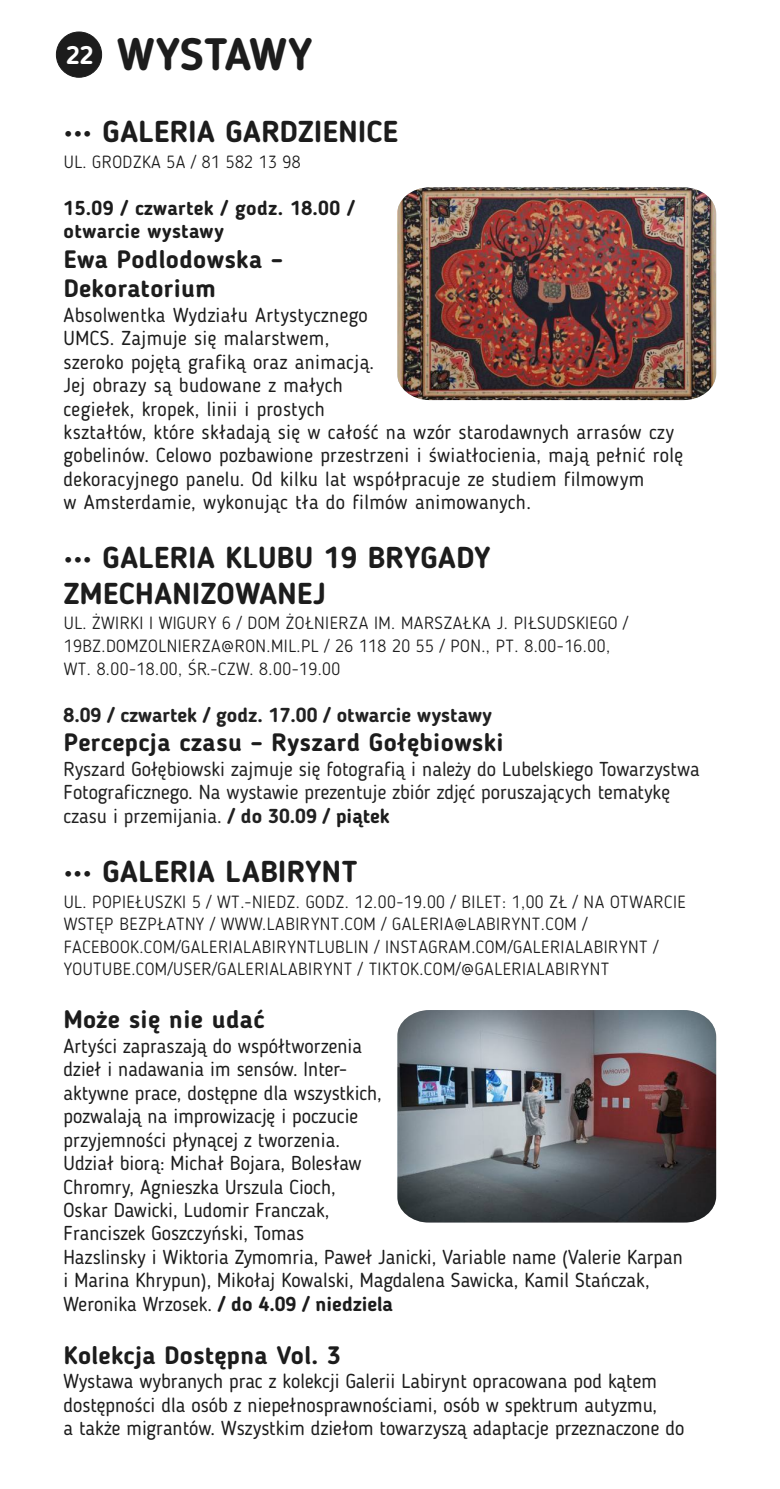
<style>
.page{position:relative;width:780px;height:1489px;background:#fff}
.page>*{position:absolute;margin:0;border:0;box-sizing:border-box;transform-origin:0 0}
.t1{font:700 45px "Blogger Sans";letter-spacing:.005em;color:#1c1c1c}
.t2{font:700 30px/35.2px "Blogger Sans";letter-spacing:.015em;color:#1c1c1c}
.t3{font:700 25px/29.5px "Blogger Sans";letter-spacing:.015em;color:#1c1c1c}
.t4{font:20px/23.5px "Blogger Sans";color:#1c1c1c}
.t5{font:20px/23.5px "Blogger Sans";color:#212121}
.t6{font:700 20px/23.5px "Blogger Sans";letter-spacing:.015em;color:#1c1c1c}
.t7{font:700 20px "Blogger Sans";color:#212121}
.t8{font:300 17.5px/22.5px "Blogger Sans";letter-spacing:.03em;color:#1c1c1c}
.s1{font-size:25px;color:#fff}
.s2{font-weight:700}
.s3{font-weight:700;color:#1c1c1c}
</style>
<div class="page">
<div style="left:56px;top:32px;width:46px;height:45px;background:#1c1c1c;border:1px solid #1c1c1c;border-radius:50%"></div>
<img style="left:397px;top:1010px;width:319px;height:212px">
<img style="left:397px;top:187px;width:319px;height:213px">
<h1 class="t1" style="left:66px;top:35px;width:248px"><span class="s1">22</span> WYSTAWY</h1>
<h2 class="t2" style="left:64px;top:116px;width:336px">••• GALERIA GARDZIENICE</h2>
<p class="t8" style="left:64px;top:152px;width:238px">UL. GRODZKA 5A / 81 582 13 98</p>
<p class="t6" style="left:64px;top:198px;width:292px">15.09 / czwartek / godz. 18.00 / otwarcie wystawy</p>
<p class="t3" style="left:64px;top:246px;width:221px">Ewa Podlodowska –<br>Dekoratorium</p>
<p class="t4" style="left:64px;top:305px;width:621px">Absolwentka Wydziału Artystycznego<br>UMCS. Zajmuje się malarstwem,<br>szeroko pojętą grafiką oraz animacją.<br>Jej obrazy są budowane z małych<br>cegiełek, kropek, linii i prostych<br>kształtów, które składają się w całość na wzór starodawnych arrasów czy gobelinów. Celowo pozbawione przestrzeni i światłocienia, mają pełnić rolę dekoracyjnego panelu. Od kilku lat współpracuje ze studiem filmowym<br>w Amsterdamie, wykonując tła do filmów animowanych.</p>
<h2 class="t2" style="left:64px;top:542px;width:428px">••• GALERIA KLUBU 19 BRYGADY<br>ZMECHANIZOWANEJ</h2>
<p class="t8" style="left:64px;top:613px;width:566px">UL. ŻWIRKI I WIGURY 6 / DOM ŻOŁNIERZA IM. MARSZAŁKA J. PIŁSUDSKIEGO /<br>19BZ.DOMZOLNIERZA@RON.MIL.PL / 26 118 20 55 / PON., PT. 8.00-16.00,<br>WT. 8.00-18.00, ŚR.-CZW. 8.00-19.00</p>
<p class="t7" style="left:64px;top:706px;width:430px">8.09 / czwartek / godz. 17.00 / otwarcie wystawy</p>
<p class="t5" style="left:64px;top:758px;width:637px">Ryszard Gołębiowski zajmuje się fotografią i należy do Lubelskiego Towarzystwa<br>Fotograficznego. Na wystawie prezentuje zbiór zdjęć poruszających tematykę</p>
<p class="t3" style="left:64px;top:730px;width:441px">Percepcja czasu – Ryszard Gołębiowski</p>
<p class="t5" style="left:63px;top:805px;width:327px">czasu i przemijania. <span class="s2">/ do 30.09 /</span> <span class="s3">piątek</span></p>
<h2 class="t2" style="left:64px;top:856px;width:295px">••• GALERIA LABIRYNT</h2>
<p class="t8" style="left:64px;top:891px;width:623px">UL. POPIEŁUSZKI 5 / WT.-NIEDZ. GODZ. 12.00-19.00 / BILET: 1,00 ZŁ / NA OTWARCIE WSTĘP BEZPŁATNY / WWW.LABIRYNT.COM / GALERIA@LABIRYNT.COM / FACEBOOK.COM/GALERIALABIRYNTLUBLIN / INSTAGRAM.COM/GALERIALABIRYNT / YOUTUBE.COM/USER/GALERIALABIRYNT / TIKTOK.COM/@GALERIALABIRYNT</p>
<p class="t3" style="left:64px;top:1007px;width:202px">Może się nie udać</p>
<p class="t4" style="left:64px;top:1035px;width:620px">Artyści zapraszają do współtworzenia<br>dzieł i nadawania im sensów. Inter-<br>aktywne prace, dostępne dla wszystkich,<br>pozwalają na improwizację i poczucie<br>przyjemności płynącej z tworzenia.<br>Udział biorą: Michał Bojara, Bolesław<br>Chromry, Agnieszka Urszula Cioch,<br>Oskar Dawicki, Ludomir Franczak,<br>Franciszek Goszczyński, Tomas<br>Hazslinsky i Wiktoria Zymomria, Paweł Janicki, Variable name (Valerie Karpan i Marina Khrypun), Mikołaj Kowalski, Magdalena Sawicka, Kamil Stańczak, Weronika Wrzosek. <span class="s2">/ do 4.09 / niedziela</span></p>
<p class="t3" style="left:64px;top:1342px;width:278px">Kolekcja Dostępna Vol. 3</p>
<p class="t4" style="left:64px;top:1371px;width:622px">Wystawa wybranych prac z kolekcji Galerii Labirynt opracowana pod kątem dostępności dla osób z niepełnosprawnościami, osób w spektrum autyzmu,<br>a także migrantów. Wszystkim dziełom towarzyszą adaptacje przeznaczone do</p>
</div>
